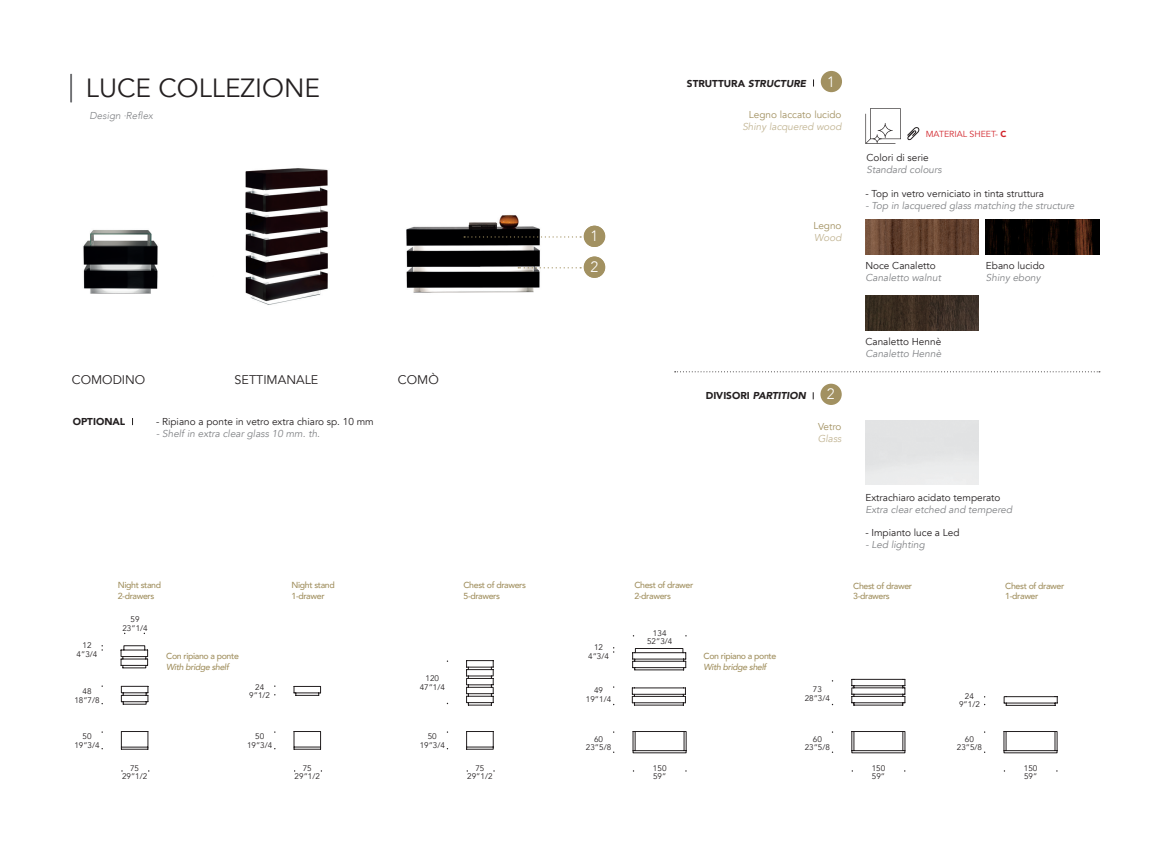
<style>
.page{position:relative;width:1170px;height:851px;background:#fff}
.page>*{position:absolute;margin:0;border:0;box-sizing:border-box;transform-origin:0 0}
.t1{font:26.25px "Avenir";color:#231f20}
.t2{font:300 15px "Avenir";color:#fff}
.t3{font:12.5px "Avenir";color:#231f20}
.elenco{font:10px/12px "Avenir";color:#231f20}
.elenco-2{font:italic 10px "Avenir";color:#808285}
.t4{font:10px/12px "Avenir";color:#a29161;text-align:right}
.t5{font:900 10px "Avenir";color:#231f20}
.t6{font:italic 900 10px "Avenir";color:#231f20}
.t7{font:italic 300 10px "Avenir";color:#808285}
.t8{font:italic 10px "Avenir";color:#c2b594}
.t9{font:500 8.75px "Avenir";letter-spacing:-.04em;color:#a29161}
.t10{font:italic 500 8.75px "Avenir";letter-spacing:-.04em;color:#a29161}
.elenco-3{font:8.75px "Avenir";color:#d1232a}
.t11{font:8.12px "Avenir";color:#231f20}
.s1{font-style:italic}
.s2{font-style:italic;color:#c2b594}
.s3{font-weight:900}
.s4{font-style:normal}
.s5{font-style:italic;color:#808285}
</style>
<div class="page">
<img style="left:83px;top:230px;width:75px;height:64px">
<img style="left:245px;top:168px;width:83px;height:137px">
<img style="left:406px;top:215px;width:140px;height:78px">
<div style="left:583px;top:226px;width:22px;height:21px;background:#a29161;border-radius:50%"></div>
<svg style="left:464px;top:236px;width:117px;height:1px"></svg>
<div style="left:583px;top:256px;width:22px;height:22px;background:#a29161;border-radius:50%"></div>
<svg style="left:518px;top:267px;width:63px;height:1px"></svg>
<svg style="left:71px;top:74px;width:1px;height:28px"></svg>
<div style="left:820px;top:71px;width:22px;height:21px;background:#a29161;border-radius:50%"></div>
<svg style="left:865px;top:108px;width:35px;height:36px"></svg>
<svg style="left:466px;top:731px;width:27px;height:18px"></svg>
<svg style="left:121px;top:645px;width:27px;height:23px"></svg>
<svg style="left:121px;top:686px;width:27px;height:18px"></svg>
<svg style="left:121px;top:731px;width:27px;height:18px"></svg>
<svg style="left:294px;top:686px;width:27px;height:10px"></svg>
<svg style="left:294px;top:731px;width:27px;height:18px"></svg>
<svg style="left:466px;top:660px;width:27px;height:45px"></svg>
<svg style="left:632px;top:687px;width:53px;height:18px"></svg>
<svg style="left:632px;top:731px;width:54px;height:22px"></svg>
<svg style="left:632px;top:648px;width:54px;height:22px"></svg>
<svg style="left:851px;top:731px;width:54px;height:22px"></svg>
<svg style="left:851px;top:679px;width:54px;height:26px"></svg>
<svg style="left:1003px;top:731px;width:54px;height:22px"></svg>
<svg style="left:1003px;top:696px;width:54px;height:9px"></svg>
<img style="left:865px;top:219px;width:113px;height:35px">
<img style="left:865px;top:295px;width:113px;height:36px">
<img style="left:985px;top:219px;width:114px;height:35px">
<div style="left:820px;top:383px;width:21px;height:22px;background:#a29161;border-radius:50%"></div>
<svg style="left:674px;top:371px;width:425px;height:1px"></svg>
<svg style="left:907px;top:127px;width:13px;height:14px"></svg>
<p class="t1" style="left:86px;top:72px;width:236px">LUCE COLLEZIONE</p>
<p class="t7" style="left:89px;top:110px;width:65px">Design ∙Reflex</p>
<p class="t5" style="left:687px;top:74px;width:121px">STRUTTURA <span class="s1">STRUCTURE</span></p>
<p class="t2" style="left:827px;top:73px;width:9px">1</p>
<p class="t4" style="left:742px;top:109px;width:101px">Legno laccato lucido<br><span class="s2">Shiny lacquered wood</span></p>
<p class="elenco-3" style="left:925px;top:129px;width:82px">MATERIAL SHEET- <span class="s3">C</span></p>
<p class="elenco" style="left:866px;top:152px;width:64px">Colori di serie</p>
<p class="elenco-2" style="left:866px;top:164px;width:77px">Standard colours</p>
<p class="elenco" style="left:865px;top:188px;width:180px">- Top in vetro verniciato in tinta struttura</p>
<p class="elenco-2" style="left:865px;top:200px;width:210px">- Top in lacquered glass matching the structure</p>
<p class="t2" style="left:590px;top:227px;width:9px">1</p>
<p class="t2" style="left:590px;top:258px;width:9px">2</p>
<p class="t4" style="left:813px;top:220px;width:30px">Legno</p>
<p class="t8" style="left:814px;top:232px;width:29px">Wood</p>
<p class="elenco" style="left:865px;top:259px;width:72px">Noce Canaletto</p>
<p class="elenco-2" style="left:865px;top:271px;width:77px">Canaletto walnut</p>
<p class="elenco" style="left:985px;top:259px;width:60px">Ebano lucido</p>
<p class="elenco-2" style="left:985px;top:271px;width:56px">Shiny ebony</p>
<p class="elenco" style="left:865px;top:336px;width:77px">Canaletto Hennè</p>
<p class="elenco-2" style="left:865px;top:347px;width:77px">Canaletto Hennè</p>
<p class="t3" style="left:72px;top:372px;width:75px">COMODINO</p>
<p class="t3" style="left:234px;top:372px;width:85px">SETTIMANALE</p>
<p class="t3" style="left:398px;top:372px;width:42px">COMÒ</p>
<p class="t6" style="left:705px;top:387px;width:102px"><span class="s4">DIVISORI</span> PARTITION</p>
<p class="t2" style="left:826px;top:385px;width:9px">2</p>
<p class="t5" style="left:73px;top:413px;width:54px">OPTIONAL</p>
<p class="elenco" style="left:156px;top:416px;width:219px">- Ripiano a ponte in vetro extra chiaro sp. 10 mm</p>
<p class="elenco-2" style="left:156px;top:427px;width:165px">- Shelf in extra clear glass 10 mm. th.</p>
<p class="t4" style="left:818px;top:421px;width:25px">Vetro</p>
<p class="t8" style="left:817px;top:433px;width:25px">Glass</p>
<p class="elenco" style="left:865px;top:492px;width:148px">Extrachiaro acidato temperato<br><span class="s5">Extra clear etched and tempered</span></p>
<p class="elenco" style="left:865px;top:527px;width:96px">- Impianto luce a Led</p>
<p class="elenco-2" style="left:865px;top:538px;width:61px">- Led lighting</p>
<p class="t9" style="left:118px;top:577px;width:45px">Night stand</p>
<p class="t9" style="left:118px;top:588px;width:38px">2-drawers</p>
<p class="t9" style="left:291px;top:577px;width:45px">Night stand</p>
<p class="t9" style="left:291px;top:588px;width:35px">1-drawer</p>
<p class="t9" style="left:463px;top:577px;width:64px">Chest of drawers</p>
<p class="t9" style="left:463px;top:588px;width:38px">5-drawers</p>
<p class="t9" style="left:634px;top:577px;width:60px">Chest of drawer</p>
<p class="t9" style="left:634px;top:588px;width:38px">2-drawers</p>
<p class="t9" style="left:853px;top:578px;width:60px">Chest of drawer</p>
<p class="t9" style="left:853px;top:588px;width:38px">3-drawers</p>
<p class="t9" style="left:1005px;top:578px;width:60px">Chest of drawer</p>
<p class="t9" style="left:1005px;top:588px;width:35px">1-drawer</p>
<p class="t11" style="left:82px;top:640px;width:11px">12</p>
<p class="t11" style="left:77px;top:649px;width:22px">4”3/4</p>
<p class="t11" style="left:82px;top:686px;width:11px">48</p>
<p class="t11" style="left:74px;top:694px;width:27px">18”7/8</p>
<p class="t11" style="left:82px;top:731px;width:11px">50</p>
<p class="t11" style="left:74px;top:740px;width:27px">19”3/4</p>
<p class="t11" style="left:131px;top:614px;width:11px">59</p>
<p class="t11" style="left:122px;top:622px;width:27px">23”1/4</p>
<p class="t9" style="left:166px;top:648px;width:74px">Con ripiano a ponte</p>
<p class="t10" style="left:166px;top:661px;width:64px">With bridge shelf</p>
<p class="t11" style="left:255px;top:682px;width:11px">24</p>
<p class="t11" style="left:249px;top:690px;width:22px">9”1/2</p>
<p class="t11" style="left:255px;top:731px;width:11px">50</p>
<p class="t11" style="left:247px;top:740px;width:27px">19”3/4</p>
<p class="t11" style="left:425px;top:673px;width:15px">120</p>
<p class="t11" style="left:419px;top:682px;width:27px">47”1/4</p>
<p class="t11" style="left:428px;top:731px;width:11px">50</p>
<p class="t11" style="left:419px;top:740px;width:27px">19”3/4</p>
<p class="t11" style="left:594px;top:642px;width:11px">12</p>
<p class="t11" style="left:588px;top:651px;width:22px">4”3/4</p>
<p class="t11" style="left:594px;top:685px;width:11px">49</p>
<p class="t11" style="left:586px;top:694px;width:27px">19”1/4</p>
<p class="t11" style="left:594px;top:733px;width:11px">60</p>
<p class="t11" style="left:586px;top:742px;width:27px">23”5/8</p>
<p class="t11" style="left:653px;top:627px;width:15px">134</p>
<p class="t11" style="left:647px;top:636px;width:27px">52”3/4</p>
<p class="t9" style="left:703px;top:648px;width:74px">Con ripiano a ponte</p>
<p class="t10" style="left:703px;top:661px;width:64px">With bridge shelf</p>
<p class="t11" style="left:812px;top:684px;width:11px">73</p>
<p class="t11" style="left:804px;top:693px;width:27px">28”3/4</p>
<p class="t11" style="left:812px;top:733px;width:11px">60</p>
<p class="t11" style="left:804px;top:742px;width:27px">23”5/8</p>
<p class="t11" style="left:964px;top:691px;width:11px">24</p>
<p class="t11" style="left:959px;top:699px;width:22px">9”1/2</p>
<p class="t11" style="left:964px;top:733px;width:11px">60</p>
<p class="t11" style="left:956px;top:742px;width:27px">23”5/8</p>
<p class="t11" style="left:130px;top:762px;width:11px">75</p>
<p class="t11" style="left:122px;top:771px;width:27px">29”1/2</p>
<p class="t11" style="left:303px;top:762px;width:11px">75</p>
<p class="t11" style="left:294px;top:771px;width:27px">29”1/2</p>
<p class="t11" style="left:475px;top:762px;width:11px">75</p>
<p class="t11" style="left:467px;top:771px;width:27px">29”1/2</p>
<p class="t11" style="left:653px;top:762px;width:15px">150</p>
<p class="t11" style="left:653px;top:771px;width:15px">59”</p>
<p class="t11" style="left:871px;top:762px;width:15px">150</p>
<p class="t11" style="left:871px;top:771px;width:15px">59”</p>
<p class="t11" style="left:1023px;top:762px;width:15px">150</p>
<p class="t11" style="left:1023px;top:771px;width:15px">59”</p>
</div>
